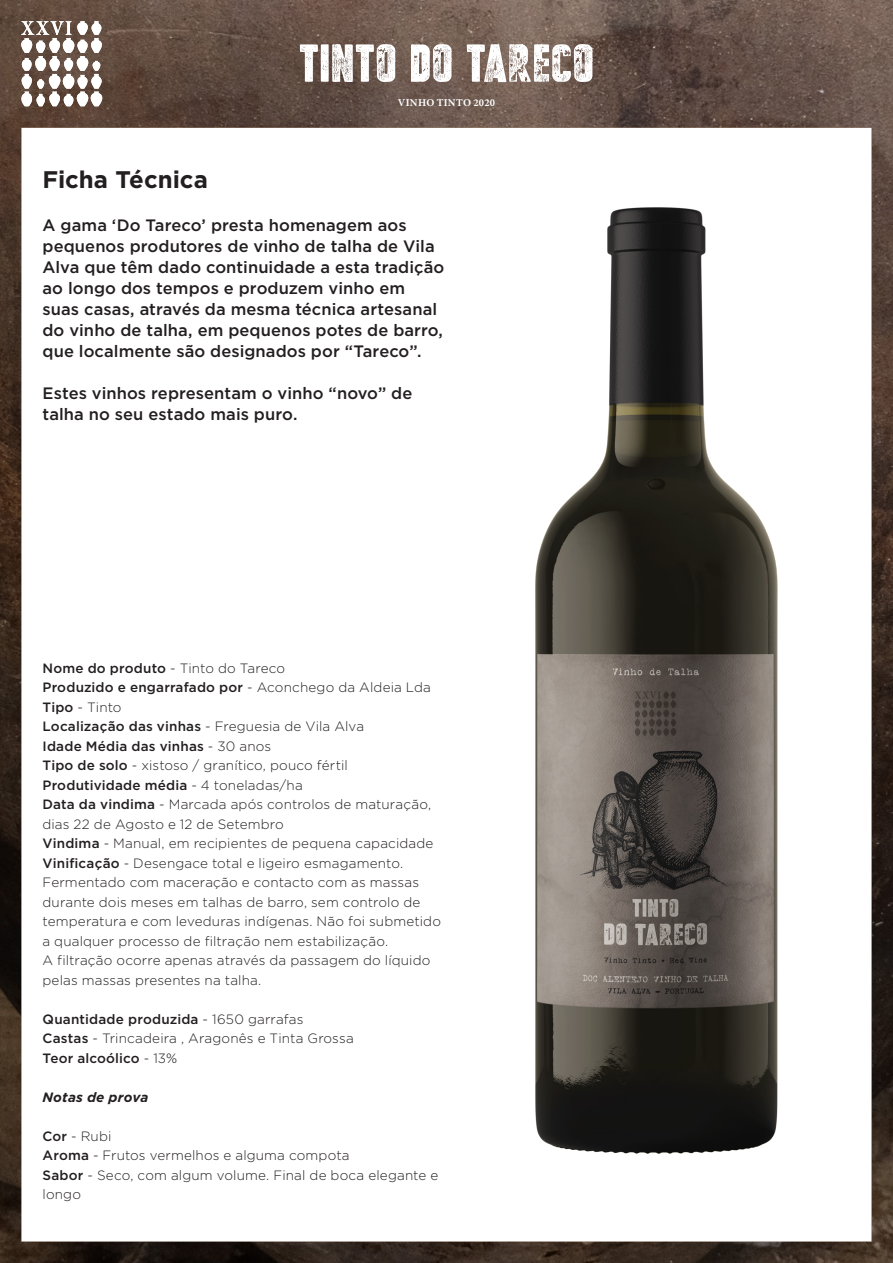
<style>
.page{position:relative;width:893px;height:1263px;background:#fff}
.page>*{position:absolute;margin:0;border:0;box-sizing:border-box;transform-origin:0 0}
.t1{font:67.5px "vtksposter";letter-spacing:.005em;color:#fff}
.t2{font:700 24px "Gotham";color:#231f20}
.t3{font:500 16.5px/21px "Gotham";letter-spacing:.005em;color:#231f20}
.t4{font:300 13.5px/19.5px "Gotham";letter-spacing:.01em;color:#231f20}
.t5{font:500 13.5px "Gotham";letter-spacing:.015em;color:#231f20}
.t6{font:italic 700 13.5px "Gotham";letter-spacing:.01em;color:#231f20}
.t7{font:700 10.5px "Minion Pro";letter-spacing:.03em;color:#fff}
.s1{font-weight:500}
.s2{font-weight:300}
</style>
<div class="page">
<img style="left:0;top:0;width:893px;height:1263px">
<svg style="left:21px;top:21px;width:81px;height:85px"></svg>
<img style="left:514px;top:200px;width:290px;height:965px">
<p class="t1" style="left:299px;top:18px;width:297px">TINTO do Tareco</p>
<p class="t7" style="left:398px;top:96px;width:99px">VINHO TINTO 2020</p>
<p class="t2" style="left:43px;top:165px;width:167px">Ficha Técnica</p>
<p class="t3" style="left:43px;top:214px;width:403px">A gama ‘Do Tareco’ presta homenagem aos pequenos produtores de vinho de talha de Vila Alva que têm dado continuidade a esta tradição ao longo dos tempos e produzem vinho em suas casas, através da mesma técnica artesanal do vinho de talha, em pequenos potes de barro, que localmente são designados por “Tareco”.</p>
<p class="t3" style="left:43px;top:382px;width:371px">Estes vinhos representam o vinho “novo” de talha no seu estado mais puro.</p>
<p class="t4" style="left:43px;top:658px;width:244px"><span class="s1">Nome do produto</span> - Tinto do Tareco</p>
<p class="t5" style="left:43px;top:680px;width:390px">Produzido e engarrafado por <span class="s2">- Aconchego da Aldeia Lda</span></p>
<p class="t4" style="left:43px;top:697px;width:80px"><span class="s1">Tipo</span> - Tinto</p>
<p class="t5" style="left:43px;top:719px;width:323px">Localização das vinhas <span class="s2">- Freguesia de Vila Alva</span></p>
<p class="t5" style="left:43px;top:738px;width:230px">Idade Média das vinhas <span class="s2">- 30 anos</span></p>
<p class="t4" style="left:43px;top:755px;width:307px"><span class="s1">Tipo de solo</span> - xistoso / granítico, pouco fértil</p>
<p class="t5" style="left:43px;top:777px;width:262px">Produtividade média <span class="s2">- 4 toneladas/ha</span></p>
<p class="t4" style="left:43px;top:794px;width:390px"><span class="s1">Data da vindima</span> - Marcada após controlos de maturação, dias 22 de Agosto e 12 de Setembro</p>
<p class="t4" style="left:43px;top:833px;width:392px"><span class="s1">Vindima</span> - Manual, em recipientes de pequena capacidade</p>
<p class="t4" style="left:43px;top:853px;width:400px"><span class="s1">Vinificação</span> - Desengace total e ligeiro esmagamento.<br>Fermentado com maceração e contacto com as massas durante dois meses em talhas de barro, sem controlo de temperatura e com leveduras indígenas. Não foi submetido a qualquer processo de filtração nem estabilização.</p>
<p class="t4" style="left:43px;top:950px;width:389px">A filtração ocorre apenas através da passagem do líquido pelas massas presentes na talha.</p>
<p class="t5" style="left:43px;top:1011px;width:262px">Quantidade produzida <span class="s2">- 1650 garrafas</span></p>
<p class="t4" style="left:43px;top:1028px;width:313px"><span class="s1">Castas</span> - Trincadeira , Aragonês e Tinta Grossa</p>
<p class="t5" style="left:43px;top:1050px;width:136px">Teor alcoólico <span class="s2">- 13%</span></p>
<p class="t6" style="left:43px;top:1089px;width:108px">Notas de prova</p>
<p class="t4" style="left:43px;top:1126px;width:70px"><span class="s1">Cor</span> - Rubi</p>
<p class="t4" style="left:43px;top:1145px;width:309px"><span class="s1">Aroma</span> - Frutos vermelhos e alguma compota</p>
<p class="t4" style="left:43px;top:1165px;width:397px"><span class="s1">Sabor</span> - Seco, com algum volume. Final de boca elegante e longo</p>
</div>
